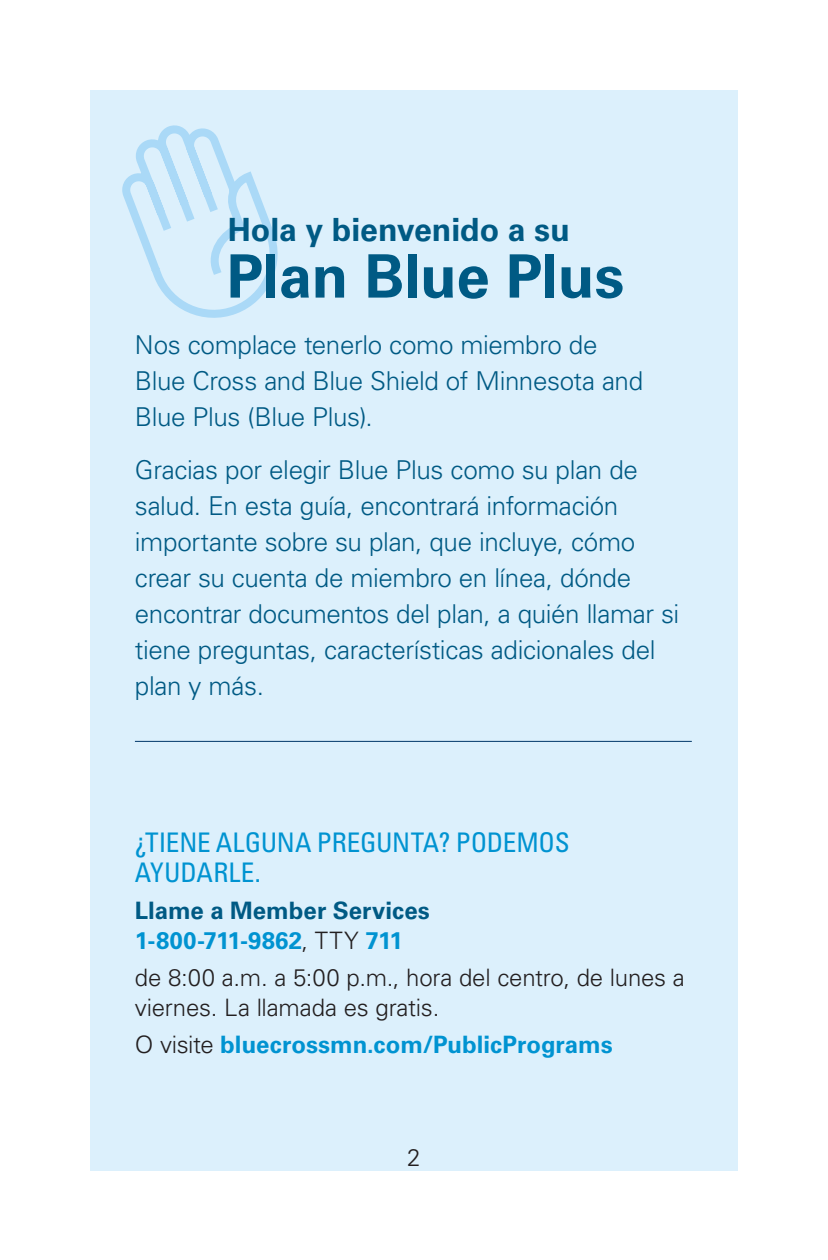
<style>
.page{position:relative;width:828px;height:1260px;background:#fff}
.page>*{position:absolute;margin:0;border:0;box-sizing:border-box;transform-origin:0 0}
.Large_headline{font:700 60px "Univers LT Pro 65";letter-spacing:-.005em;color:#005a84}
.Body_Copy_-_GOVT_Medicaid{font:700 32px "Univers LT Pro 65";letter-spacing:-.005em;color:#005a84}
.Paragraph_Headline{font:condensed 27px/30px "Univers LT Pro";letter-spacing:-.005em;color:#0093d1}
.Lead-in_copy_infc{font:300 26px/36px "Univers LT Pro 45";letter-spacing:-.015em;color:#005a84}
.Paragraph_Subhead___GOVT_Medicaid{font:300 24px/30px "Univers LT Pro 45";letter-spacing:-.01em;color:#231f20}
.Paragraph_Subhead___GOVT_Medicaid-2{font:700 24px/30px "Univers LT Pro 65";color:#005a84}
.Body_Copy_-_GOVT_Medicaid_CTA_box{font:700 24px "Univers LT Pro 65";color:#0093d1}
.Body_Copy_-_GOVT_Medicaid-2{font:300 24px "Univers LT Pro 45";color:#231f20}
.s1{color:#0093d1}
.s2{font-family:"Univers LT Pro 45";font-weight:300;color:#231f20}
</style>
<div class="page">
<div style="left:90px;top:90px;width:648px;height:1081px;background:#dcf0fc"></div>
<svg style="left:122px;top:125px;width:156px;height:193px"></svg>
<hr style="left:135px;top:741px;width:557px;height:1px;background:#003768">
<p class="Body_Copy_-_GOVT_Medicaid" style="left:228px;top:207px;width:343px">Hola y bienvenido a su</p>
<p class="Large_headline" style="left:227px;top:234px;width:399px">Plan Blue Plus</p>
<p class="Lead-in_copy_infc" style="left:135px;top:326px;width:510px">Nos complace tenerlo como miembro de<br>Blue Cross and Blue Shield of Minnesota and<br>Blue Plus (Blue Plus).</p>
<p class="Lead-in_copy_infc" style="left:135px;top:451px;width:546px">Gracias por elegir Blue Plus como su plan de salud. En esta guía, encontrará información importante sobre su plan, que incluye, cómo crear su cuenta de miembro en línea, dónde encontrar documentos del plan, a quién llamar si tiene preguntas, características adicionales del plan y más.</p>
<p class="Paragraph_Headline" style="left:135px;top:826px;width:436px">¿TIENE ALGUNA PREGUNTA? PODEMOS<br>AYUDARLE.</p>
<p class="Paragraph_Subhead___GOVT_Medicaid-2" style="left:135px;top:894px;width:296px">Llame a Member Services<br><span class="s1">1-800-711-9862</span><span class="s2">, TTY</span> <span class="s1">711</span></p>
<p class="Paragraph_Subhead___GOVT_Medicaid" style="left:135px;top:962px;width:551px">de 8:00 a.m. a 5:00 p.m., hora del centro, de lunes a viernes. La llamada es gratis.</p>
<p class="Body_Copy_-_GOVT_Medicaid_CTA_box" style="left:135px;top:1028px;width:479px"><span class="s2">O visite</span> bluecrossmn.com/PublicPrograms</p>
<p class="Body_Copy_-_GOVT_Medicaid-2" style="left:407px;top:1142px;width:15px">2</p>
</div>
